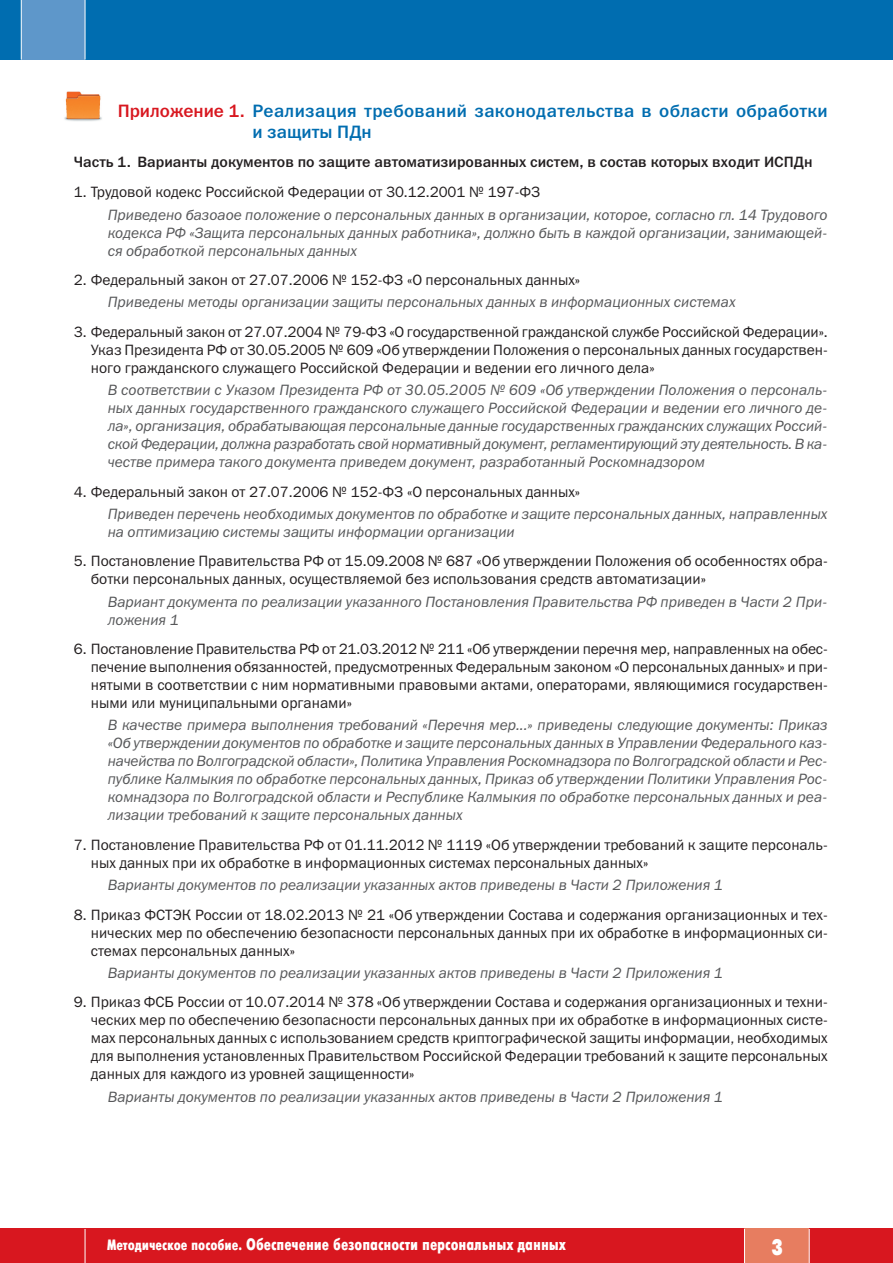
<style>
.page{position:relative;width:893px;height:1263px;background:#fff}
.page>*{position:absolute;margin:0;border:0;box-sizing:border-box;transform-origin:0 0}
.t1{font:700 22.5px "Futuris X Cond C";color:#fff}
.t2{font:18px/21.6px "Franklin Gothic Medium C";letter-spacing:.02em;color:#006db0}
.t3{font:16.5px "Futuris X Cond C";letter-spacing:-.005em;color:#fff}
.t4{font:15px/18px "Franklin Gothic Book C";color:#231f20;text-align:justify}
.t5{font:italic 15px/18px "Franklin Gothic Book C";color:#57585a;text-align:justify}
.t6{font:15px "Franklin Gothic Medium C";color:#231f20}
.s1{color:#d8171f}
.s2{font-size:15px}
</style>
<div class="page">
<div style="left:0;top:0;width:893px;height:60px;background:#006db0"></div>
<div style="left:22px;top:0;width:63px;height:60px;background:#5e97ca"></div>
<div style="left:0;top:1229px;width:893px;height:34px;background:#d8171f"></div>
<div style="left:744px;top:1229px;width:65px;height:34px;background:#e77d60"></div>
<hr style="left:21px;top:0;width:1px;height:60px;background:#fff">
<hr style="left:85px;top:0;width:1px;height:60px;background:#fff">
<hr style="left:744px;top:1229px;width:1px;height:34px;background:#fff">
<hr style="left:809px;top:1229px;width:1px;height:34px;background:#fff">
<hr style="left:85px;top:1229px;width:1px;height:34px;background:#fff">
<img style="left:64px;top:91px;width:38px;height:30px">
<p class="t2" style="left:252px;top:100px;width:577px;text-indent:-135px"><span class="s1">Приложение 1.</span> Реализация требований законодательства в области обработки и защиты ПДн</p>
<p class="t6" style="left:74px;top:153px;width:740px">Часть 1. Варианты документов по защите автоматизированных систем, в состав которых входит ИСПДн</p>
<p class="t4" style="left:74px;top:183px;width:468px">1. Трудовой кодекс Российской Федерации от 30.12.2001 № 197-ФЗ</p>
<p class="t5" style="left:108px;top:205px;width:721px">Приведено базоаое положение о персональных данных в организации, которое, согласно гл. 14 Трудового кодекса РФ «Защита персональных данных работника», должно быть в каждой организации, занимающей&shy;ся обработкой персональных данных</p>
<p class="t4" style="left:74px;top:271px;width:508px">2. Федеральный закон от 27.07.2006 № 152-ФЗ «О персональных данных»</p>
<p class="t5" style="left:108px;top:293px;width:629px">Приведены методы организации защиты персональных данных в информационных системах</p>
<p class="t4" style="left:91px;top:323px;width:738px;text-indent:-17px">3. Федеральный закон от 27.07.2004 № 79-ФЗ «О государственной гражданской службе Российской Федерации».<br>Указ Президента РФ от 30.05.2005 № 609 «Об утверждении Положения о персональных данных государствен&shy;ного гражданского служащего Российской Федерации и ведении его личного дела»</p>
<p class="t5" style="left:108px;top:381px;width:721px">В соответствии с Указом Президента РФ от 30.05.2005 № 609 «Об утверждении Положения о персональ&shy;ных данных государственного гражданского служащего Российской Федерации и ведении его личного де&shy;ла», организация, обрабатывающая персональные данные государственных гражданских служащих Россий&shy;ской Федерации, должна разработать свой нормативный документ, регламентирующий эту деятельность. В ка&shy;честве примера такого документа приведем документ, разработанный Роскомнадзором</p>
<p class="t4" style="left:74px;top:482px;width:508px">4. Федеральный закон от 27.07.2006 № 152-ФЗ «О персональных данных»</p>
<p class="t5" style="left:108px;top:505px;width:721px">Приведен перечень необходимых документов по обработке и защите персональных данных, направленных на оптимизацию системы защиты информации организации</p>
<p class="t4" style="left:91px;top:552px;width:738px;text-indent:-17px">5. Постановление Правительства РФ от 15.09.2008 № 687 «Об утверждении Положения об особенностях обра&shy;ботки персональных данных, осуществляемой без использования средств автоматизации»</p>
<p class="t5" style="left:108px;top:592px;width:721px">Вариант документа по реализации указанного Постановления Правительства РФ приведен в Части 2 При&shy;ложения 1</p>
<p class="t4" style="left:91px;top:640px;width:738px;text-indent:-17px">6. Постановление Правительства РФ от 21.03.2012 № 211 «Об утверждении перечня мер, направленных на обес&shy;печение выполнения обязанностей, предусмотренных Федеральным законом «О персональных данных» и при&shy;нятыми в соответствии с ним нормативными правовыми актами, операторами, являющимися государствен&shy;ными или муниципальными органами»</p>
<p class="t5" style="left:108px;top:716px;width:721px">В качестве примера выполнения требований «Перечня мер...» приведены следующие документы: Приказ «Об утверждении документов по обработке и защите персональных данных в Управлении Федерального каз&shy;начейства по Волгоградской области», Политика Управления Роскомнадзора по Волгоградской области и Рес&shy;публике Калмыкия по обработке персональных данных, Приказ об утверждении Политики Управления Рос&shy;комнадзора по Волгоградской области и Республике Калмыкия по обработке персональных данных и реа&shy;лизации требований к защите персональных данных</p>
<p class="t4" style="left:91px;top:835px;width:738px;text-indent:-17px">7. Постановление Правительства РФ от 01.11.2012 № 1119 «Об утверждении требований к защите персональ&shy;ных данных при их обработке в информационных системах персональных данных»</p>
<p class="t5" style="left:108px;top:876px;width:617px">Варианты документов по реализации указанных актов приведены в Части 2 Приложения 1</p>
<p class="t4" style="left:91px;top:905px;width:738px;text-indent:-17px">8. Приказ ФСТЭК России от 18.02.2013 № 21 «Об утверждении Состава и содержания организационных и тех&shy;нических мер по обеспечению безопасности персональных данных при их обработке в информационных си&shy;стемах персональных данных»</p>
<p class="t5" style="left:108px;top:963px;width:617px">Варианты документов по реализации указанных актов приведены в Части 2 Приложения 1</p>
<p class="t4" style="left:91px;top:993px;width:738px;text-indent:-17px">9. Приказ ФСБ России от 10.07.2014 № 378 «Об утверждении Состава и содержания организационных и техни&shy;ческих мер по обеспечению безопасности персональных данных при их обработке в информационных систе&shy;мах персональных данных с использованием средств криптографической защиты информации, необходимых для выполнения установленных Правительством Российской Федерации требований к защите персональных данных для каждого из уровней защищенности»</p>
<p class="t5" style="left:108px;top:1087px;width:617px">Варианты документов по реализации указанных актов приведены в Части 2 Приложения 1</p>
<p class="t3" style="left:107px;top:1235px;width:460px"><span class="s2">Методическое пособие.</span> Обеспечение безопасности персональных данных</p>
<h1 class="t1" style="left:772px;top:1234px;width:13px">3</h1>
</div>
